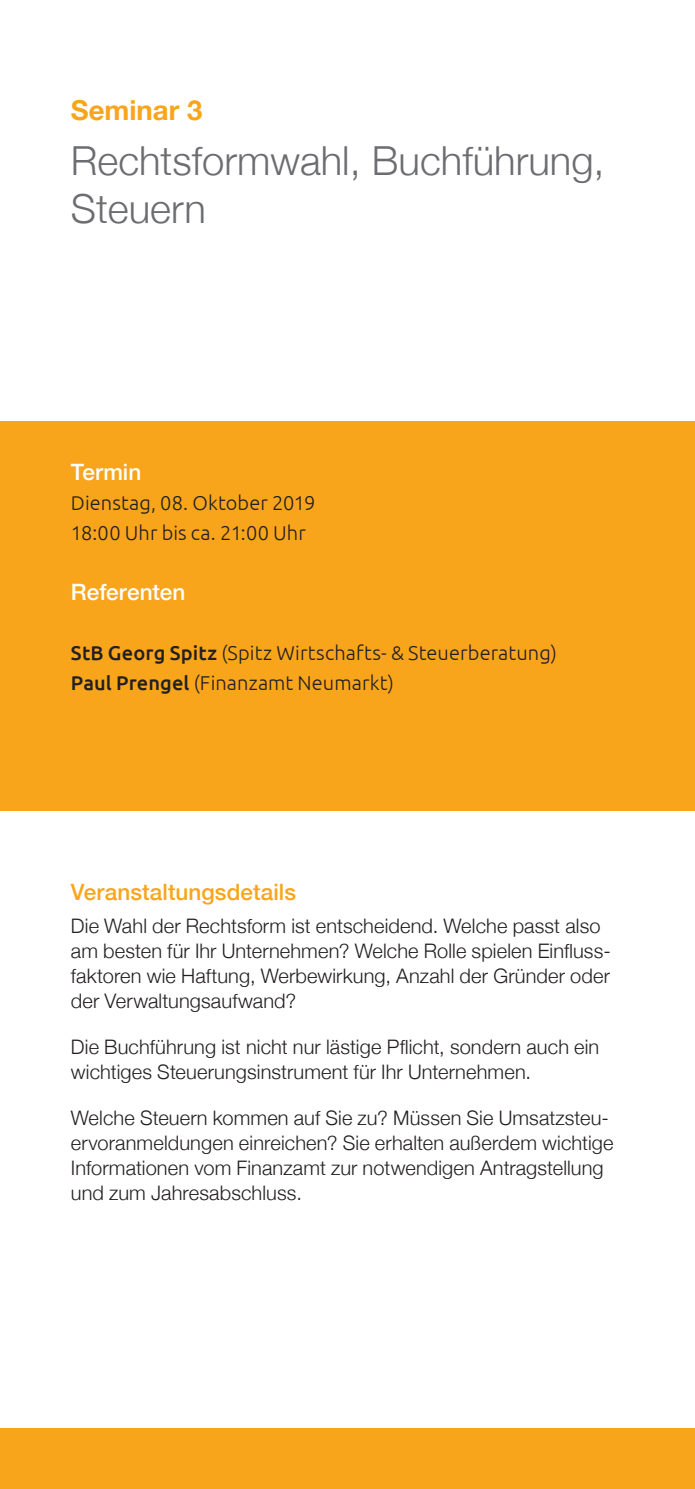
<style>
.page{position:relative;width:695px;height:1489px;background:#fff}
.page>*{position:absolute;margin:0;border:0;box-sizing:border-box;transform-origin:0 0}
.t1{font:300 40px/48px "Helvetica Neue";color:#6c6d70}
.t2{font:700 27.5px "Helvetica Neue";color:#f9a51b}
.t3{font:500 22.5px "Helvetica Neue";letter-spacing:.005em;color:#f9a51b}
.t4{font:500 22.5px "Helvetica Neue";color:#fff}
.t5{font:300 20px/25px "Helvetica Neue";letter-spacing:.005em;color:#231f20}
.t6{font:300 20px/30px "Ubuntu";letter-spacing:.005em;color:#231f20}
.s1{font-weight:500}
</style>
<div class="page">
<div style="left:0;top:1427px;width:694px;height:61px;background:#f9a51b"></div>
<div style="left:0;top:420px;width:694px;height:390px;background:#f9a51b"></div>
<h2 class="t2" style="left:71px;top:89px;width:133px">Seminar 3</h2>
<h1 class="t1" style="left:71px;top:134px;width:535px">Rechtsformwahl, Buchführung,<br>Steuern</h1>
<p class="t4" style="left:71px;top:454px;width:72px">Termin</p>
<p class="t6" style="left:71px;top:487px;width:246px">Dienstag, 08. Oktober 2019<br>18:00 Uhr bis ca. 21:00 Uhr</p>
<p class="t4" style="left:71px;top:574px;width:116px">Referenten</p>
<p class="t6" style="left:71px;top:637px;width:487px"><span class="s1">StB Georg Spitz</span> (Spitz Wirtschafts- &amp; Steuerberatung)<br><span class="s1">Paul Prengel</span> (Finanzamt Neumarkt)</p>
<p class="t3" style="left:71px;top:874px;width:226px">Veranstaltungsdetails</p>
<p class="t5" style="left:71px;top:911px;width:541px">Die Wahl der Rechtsform ist entscheidend. Welche passt also am besten für Ihr Unternehmen? Welche Rolle spielen Einfluss&shy;faktoren wie Haftung, Werbewirkung, Anzahl der Gründer oder der Verwaltungsaufwand?</p>
<p class="t5" style="left:71px;top:1032px;width:530px">Die Buchführung ist nicht nur lästige Pflicht, sondern auch ein wichtiges Steuerungsinstrument für Ihr Unternehmen.</p>
<p class="t5" style="left:71px;top:1104px;width:544px">Welche Steuern kommen auf Sie zu? Müssen Sie Umsatzsteu&shy;ervoranmeldungen einreichen? Sie erhalten außerdem wichtige Informationen vom Finanzamt zur notwendigen Antragstellung und zum Jahresabschluss.</p>
</div>
